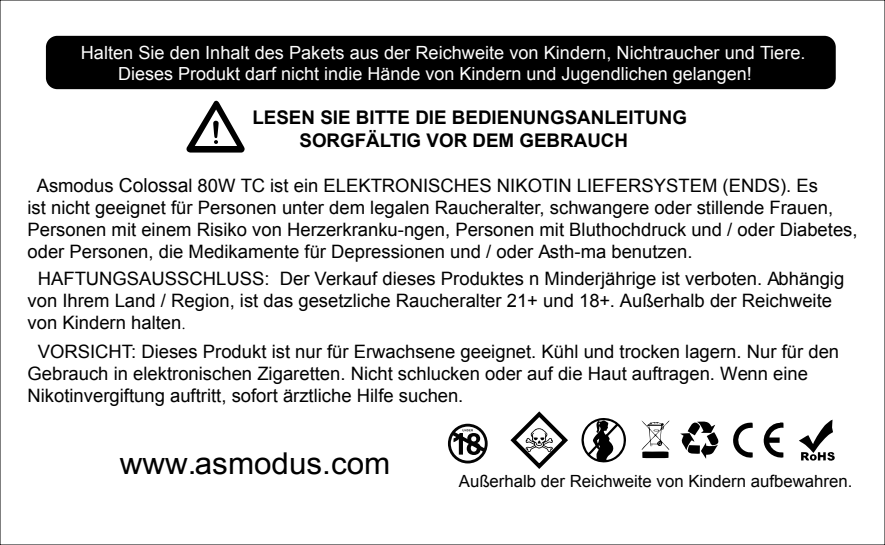
<style>
.page{position:relative;width:885px;height:545px;background:#fff}
.page>*{position:absolute;margin:0;border:0;box-sizing:border-box;transform-origin:0 0}
.t1{font:30px "Arial";color:#000;scale:1.04 1}
.t2{font:700 18.8px/22.4px "Arial";color:#000}
.t3{font:18.4px/22px "Arial";color:#000}
.t4{font:18px "Arial";color:#fdfdfd}
.t5{font:18px "Arial";color:#fff}
.t6{font:16.8px "Arial";color:#000}
.s1{font-size:19.2px}
.s2{font-family:"Adobe Song Std";font-weight:300}
</style>
<div class="page">
<svg style="left:799px;top:419px;width:36px;height:42px"></svg>
<svg style="left:680px;top:421px;width:103px;height:37px"></svg>
<svg style="left:581px;top:418px;width:45px;height:45px"></svg>
<svg style="left:641px;top:420px;width:28px;height:38px"></svg>
<svg style="left:510px;top:411px;width:58px;height:58px"></svg>
<svg style="left:186px;top:101px;width:58px;height:51px"></svg>
<div style="left:46px;top:36px;width:789px;height:53px;background:#000;border-radius:11px"></div>
<svg style="left:448px;top:423px;width:39px;height:40px"></svg>
<p class="t4" style="left:81px;top:41px;width:726px">Halten Sie den Inhalt des Pakets aus der Reichweite von Kindern, Nichtraucher und Tiere.</p>
<p class="t5" style="left:118px;top:62px;width:635px">Dieses Produkt darf nicht indie Hände von Kindern und Jugendlichen gelangen!</p>
<p class="t2" style="left:299px;top:107px;width:389px;text-indent:-47px">LESEN SIE BITTE DIE BEDIENUNGSANLEITUNG<br>SORGFÄLTIG VOR DEM GEBRAUCH</p>
<p class="t3" style="left:27px;top:174px;width:831px;text-indent:9px">Asmodus <span class="s1">Colossa</span>l 80W TC ist ein ELEKTRONISCHES NIKOTIN LIEFERSYSTEM (ENDS). Es<br>ist nicht geeignet für Personen unter dem legalen Raucheralter, schwangere oder stillende Frauen, Personen mit einem Risiko von Herzerkranku-ngen, Personen mit Bluthochdruck und / oder Diabetes, oder Personen, die Medikamente für Depressionen und / oder Asth-ma benutzen.</p>
<p class="t3" style="left:27px;top:267px;width:818px;text-indent:10px">HAFTUNGSAUSSCHLUSS: Der Verkauf dieses Produktes n Minderjährige ist verboten. Abhängig von Ihrem Land / Region, ist das gesetzliche Raucheralter 21+ und 18+. Außerhalb der Reichweite von Kindern halten<span class="s2">.</span></p>
<p class="t3" style="left:27px;top:340px;width:813px;text-indent:10px">VORSICHT: Dieses Produkt ist nur für Erwachsene geeignet. Kühl und trocken lagern. Nur für den<br>Gebrauch in elektronischen Zigaretten. Nicht schlucken oder auf die Haut auftragen. Wenn eine<br>Nikotinvergiftung auftritt, sofort ärztliche Hilfe suchen.</p>
<h1 class="t1" style="left:120px;top:444px;width:262px">www.asmodus.com</h1>
<p class="t6" style="left:459px;top:470px;width:395px">Außerhalb der Reichweite von Kindern aufbewahren.</p>
</div>
